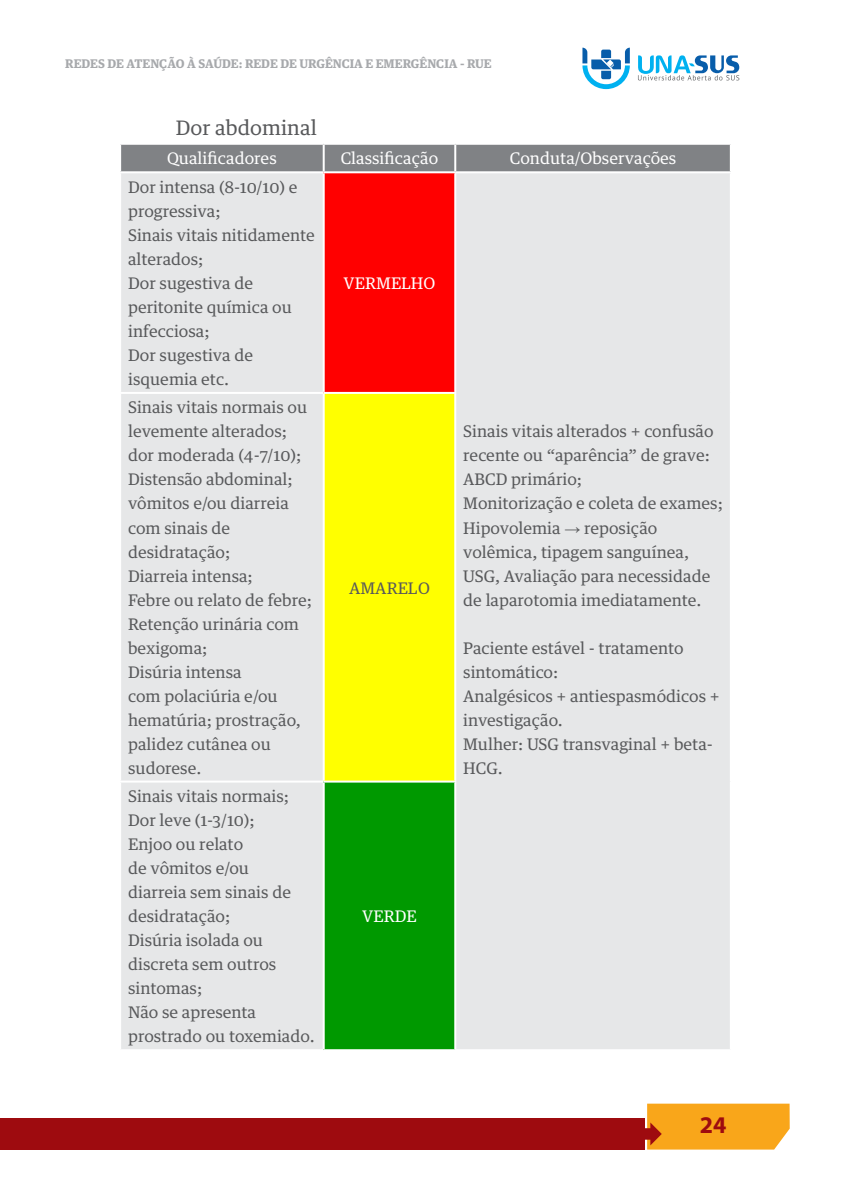
<style>
.page{position:relative;width:851px;height:1191px;background:#fff}
.page>*{position:absolute;margin:0;border:0;box-sizing:border-box;transform-origin:0 0}
.t1{font:700 24px "Myriad Pro";color:#9e0b0f}
.t2{font:20px "Guardian Text Egyp";color:#58595b}
.t3{font:16px/24px "Guardian Text Egyp";color:#58595b}
.t4{font:16px "Guardian Text Egyp";color:#fff}
.t5{font:700 12px "Guardian Text Egyp";color:#a7a9ac}
.s1{font-family:"Arial"}
</style>
<div class="page">
<div style="left:0;top:1118px;width:644px;height:31px;background:#9e0b0f"></div>
<svg style="left:644px;top:1103px;width:145px;height:46px;background:#f6a524"></svg>
<svg style="left:582px;top:48px;width:47px;height:41px"></svg>
<svg style="left:638px;top:55px;width:101px;height:25px"></svg>
<div style="left:121px;top:145px;width:608px;height:26px;background:#808285"></div>
<div style="left:121px;top:173px;width:201px;height:876px;background:#e6e7e8"></div>
<div style="left:323px;top:172px;width:132px;height:221px;background:#f00"></div>
<div style="left:455px;top:172px;width:275px;height:878px;background:#e6e7e8"></div>
<div style="left:323px;top:393px;width:132px;height:388px;background:#ff0"></div>
<div style="left:323px;top:781px;width:132px;height:269px;background:#090"></div>
<hr style="left:322px;top:145px;width:2px;height:26px;background:#fff">
<hr style="left:454px;top:145px;width:2px;height:26px;background:#fff">
<hr style="left:323px;top:171px;width:132px;height:2px;background:#fff">
<hr style="left:322px;top:173px;width:2px;height:219px;background:#fff">
<hr style="left:455px;top:171px;width:276px;height:2px;background:#fff">
<hr style="left:454px;top:173px;width:2px;height:219px;background:#fff">
<hr style="left:729px;top:173px;width:2px;height:220px;background:#fff">
<hr style="left:729px;top:393px;width:2px;height:388px;background:#fff">
<hr style="left:729px;top:781px;width:2px;height:268px;background:#fff">
<hr style="left:119px;top:392px;width:204px;height:2px;background:#fff">
<hr style="left:323px;top:392px;width:133px;height:2px;background:#fff">
<hr style="left:322px;top:394px;width:2px;height:386px;background:#fff">
<hr style="left:454px;top:394px;width:2px;height:386px;background:#fff">
<hr style="left:119px;top:780px;width:204px;height:2px;background:#fff">
<hr style="left:323px;top:780px;width:133px;height:2px;background:#fff">
<hr style="left:322px;top:782px;width:2px;height:267px;background:#fff">
<hr style="left:454px;top:782px;width:2px;height:267px;background:#fff">
<hr style="left:323px;top:1049px;width:132px;height:2px;background:#fff">
<hr style="left:455px;top:1049px;width:276px;height:2px;background:#fff">
<p class="t5" style="left:65px;top:54px;width:428px">REDES DE ATENÇÃO À SAÚDE: REDE DE URGÊNCIA E EMERGÊNCIA - RUE</p>
<p class="t2" style="left:176px;top:111px;width:142px">Dor abdominal</p>
<p class="t4" style="left:167px;top:145px;width:111px">Qualificadores</p>
<p class="t4" style="left:341px;top:145px;width:99px">Classificação</p>
<p class="t4" style="left:509px;top:145px;width:168px">Conduta/Observações</p>
<p class="t3" style="left:128px;top:173px;width:188px">Dor intensa (8-10/10) e progressiva;<br>Sinais vitais nitidamente alterados;<br>Dor sugestiva de peritonite química ou infecciosa;<br>Dor sugestiva de isquemia etc.</p>
<p class="t4" style="left:343px;top:270px;width:93px">VERMELHO</p>
<p class="t3" style="left:128px;top:394px;width:185px">Sinais vitais normais ou levemente alterados; dor moderada (4-7/10);<br>Distensão abdominal; vômitos e/ou diarreia com sinais de desidratação;<br>Diarreia intensa;<br>Febre ou relato de febre;<br>Retenção urinária com bexigoma;<br>Disúria intensa<br>com polaciúria e/ou hematúria; prostração, palidez cutânea ou sudorese.</p>
<p class="t3" style="left:128px;top:782px;width:188px">Sinais vitais normais;<br>Dor leve (1-3/10);<br>Enjoo ou relato<br>de vômitos e/ou<br>diarreia sem sinais de desidratação;<br>Disúria isolada ou discreta sem outros sintomas;<br>Não se apresenta prostrado ou toxemiado.</p>
<p class="t3" style="left:349px;top:574px;width:82px">AMARELO</p>
<p class="t3" style="left:463px;top:418px;width:261px">Sinais vitais alterados + confusão recente ou “aparência” de grave:<br>ABCD primário;<br>Monitorização e coleta de exames;<br>Hipovolemia <span class="s1">→</span> reposição volêmica, tipagem sanguínea,<br>USG, Avaliação para necessidade de laparotomia imediatamente.</p>
<p class="t3" style="left:463px;top:634px;width:258px">Paciente estável - tratamento sintomático:<br>Analgésicos + antiespasmódicos + investigação.<br>Mulher: USG transvaginal + beta-<br>HCG.</p>
<p class="t4" style="left:362px;top:903px;width:56px">VERDE</p>
<h1 class="t1" style="left:699px;top:1109px;width:28px">24</h1>
</div>
